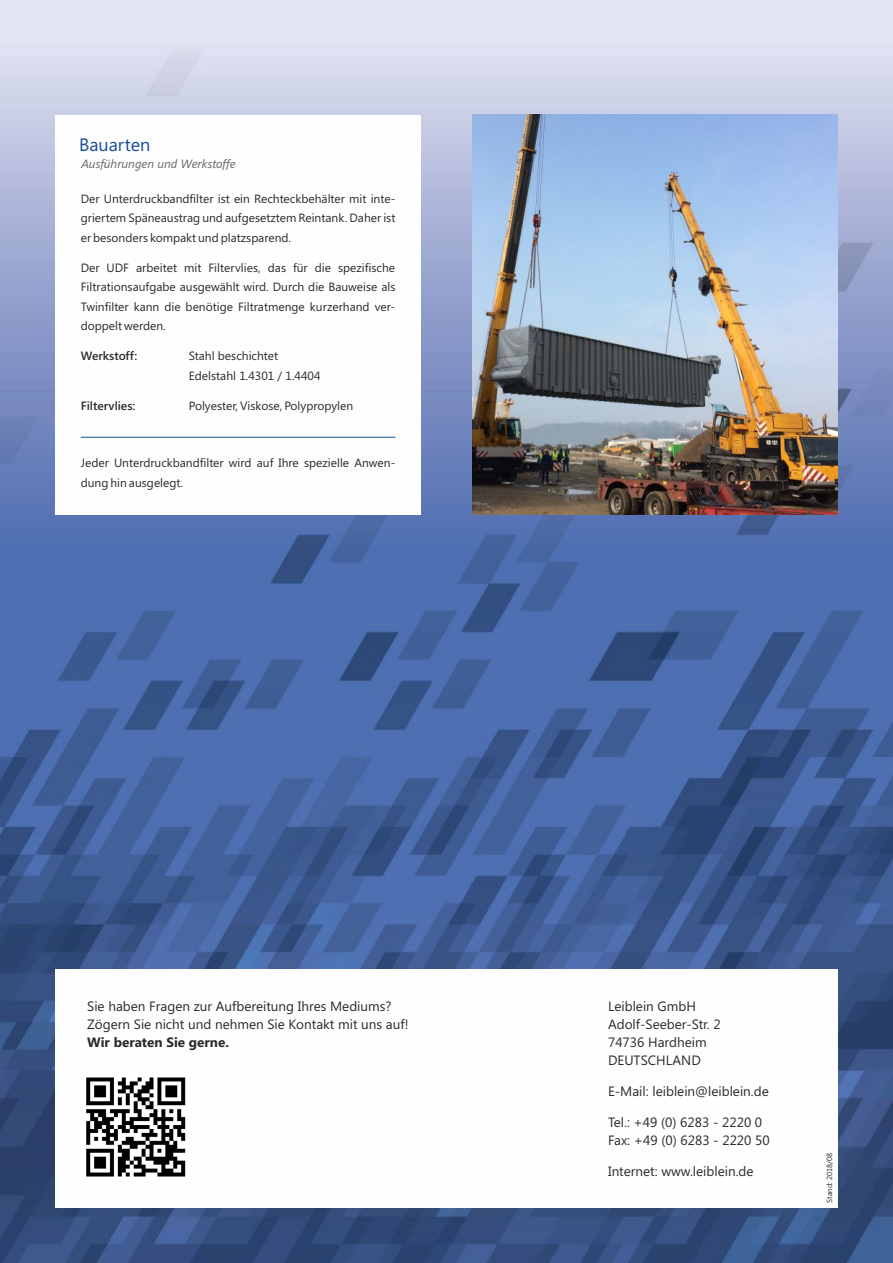
<style>
.page{position:relative;width:893px;height:1263px;background:#fff}
.page>*{position:absolute;margin:0;border:0;box-sizing:border-box;transform-origin:0 0}
.t1{font:18px "Segoe UI";color:#1b4e9b}
.t2{font:13.5px/18px "Segoe UI";color:#2b2a29}
.t3{font:700 13.5px "Segoe UI";color:#2b2a29}
.t4{font:12px/19.5px "Segoe UI";color:#2b2a29}
.t5{font:italic 12px "Segoe UI";color:#676766}
.t6{font:600 12px "Segoe UI";color:#2b2a29}
.t7{font:7.5px "Segoe UI";color:#2b2a29}
</style>
<div class="page">
<img style="left:0;top:0;width:893px;height:1263px">
<img style="left:472px;top:115px;width:366px;height:399px">
<div style="left:55px;top:115px;width:366px;height:399px;background:#fefefe"></div>
<hr style="left:81px;top:437px;width:314px;height:1px;background:#1b4e9b">
<div style="left:55px;top:969px;width:783px;height:239px;background:#fefefe"></div>
<img style="left:86px;top:1077px;width:100px;height:100px">
<h1 class="t1" style="left:79px;top:138px;width:73px">Bauarten</h1>
<p class="t5" style="left:81px;top:159px;width:156px">Ausführungen und Werkstoffe</p>
<p class="t4" style="left:81px;top:190px;width:316px;text-align:justify">Der Unterdruckbandfilter ist ein Rechteckbehälter mit inte&shy;griertem Späneaustrag und aufgesetztem Reintank. Daher ist er besonders kompakt und platzsparend.</p>
<p class="t4" style="left:81px;top:259px;width:316px;text-align:justify">Der UDF arbeitet mit Filtervlies, das für die spezifische Filtrationsaufgabe ausgewählt wird. Durch die Bauweise als Twinfilter kann die benötige Filtratmenge kurzerhand ver&shy;doppelt werden.</p>
<p class="t6" style="left:81px;top:351px;width:58px">Werkstoff:</p>
<p class="t4" style="left:189px;top:347px;width:133px">Stahl beschichtet<br>Edelstahl 1.4301 / 1.4404</p>
<p class="t6" style="left:81px;top:401px;width:56px">Filtervlies:</p>
<p class="t4" style="left:189px;top:397px;width:166px">Polyester, Viskose, Polypropylen</p>
<p class="t4" style="left:81px;top:454px;width:316px">Jeder Unterdruckbandfilter wird auf Ihre spezielle Anwen&shy;dung hin ausgelegt.</p>
<p class="t2" style="left:87px;top:998px;width:323px">Sie haben Fragen zur Aufbereitung Ihres Mediums?<br>Zögern Sie nicht und nehmen Sie Kontakt mit uns auf!</p>
<p class="t3" style="left:87px;top:1037px;width:143px">Wir beraten Sie gerne.</p>
<p class="t2" style="left:608px;top:998px;width:114px">Leiblein GmbH<br>Adolf-Seeber-Str. 2<br>74736 Hardheim<br>DEUTSCHLAND</p>
<p class="t2" style="left:608px;top:1083px;width:162px">E-Mail: leiblein@leiblein.de</p>
<p class="t2" style="left:608px;top:1114px;width:163px">Tel.: +49 (0) 6283 - 2220 0<br>Fax: +49 (0) 6283 - 2220 50</p>
<p class="t2" style="left:608px;top:1163px;width:147px">Internet: www.leiblein.de</p>
<p class="t7" style="left:827px;top:1203px;width:51px;rotate:-90deg">Stand: 2018/08</p>
</div>
